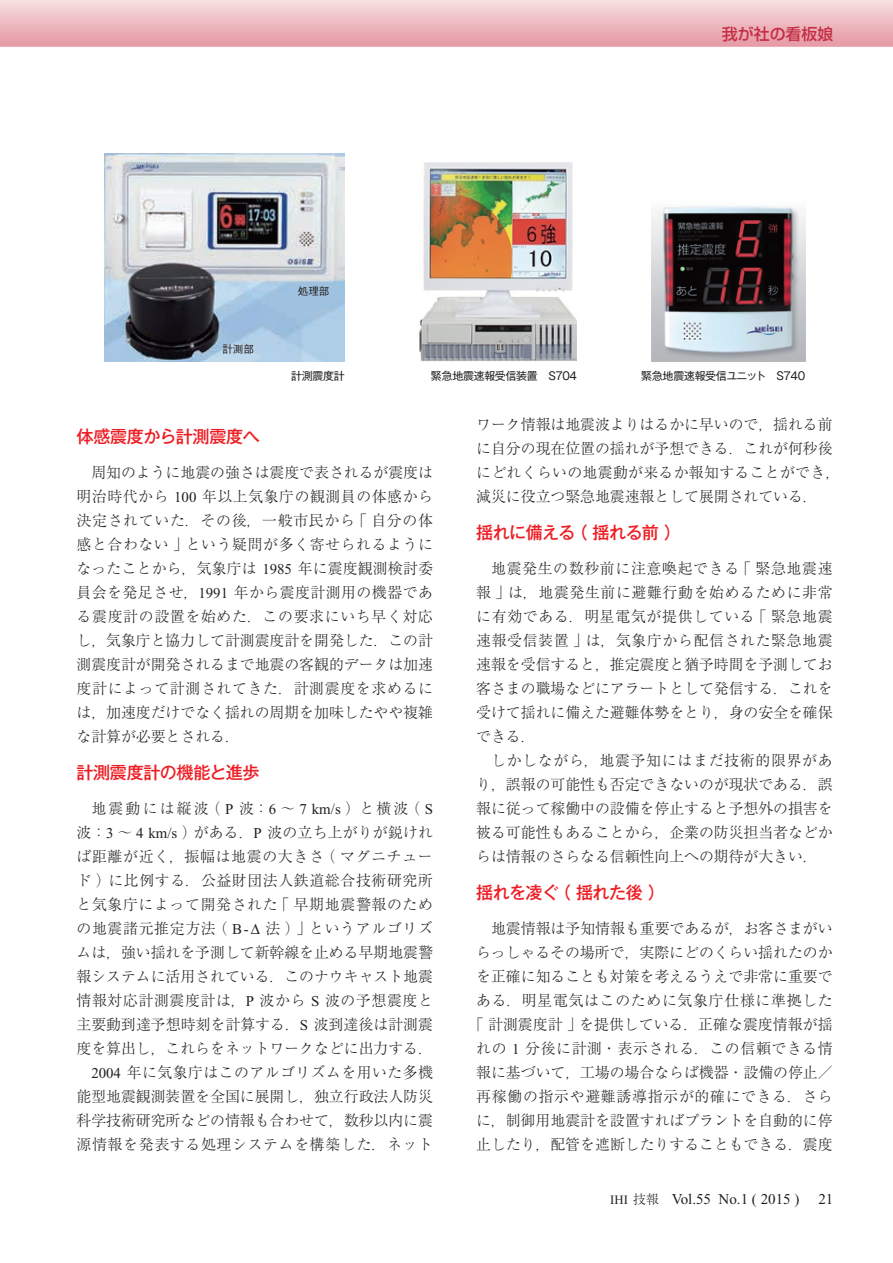
<style>
.page{position:relative;width:893px;height:1263px;background:#fff}
.page>*{position:absolute;margin:0;border:0;box-sizing:border-box;transform-origin:0 0}
.t1{font:500 17.25px "Gothic MB101 Pro";letter-spacing:-.025em;color:#ee1d23}
.t2{font:500 15.9px "Shin Go Pro";color:#c52f46}
.t3{font:300 15px/24px "Ryumin Pro";color:#231f20;text-align:justify}
.t4{font:15px "Times New Roman";color:#231f20}
.t5{font:10.95px "Gothic MB101 Pro";letter-spacing:-.03em;color:#231f20}
.t6{font:500 10.5px "Gothic BBB Pro";color:#231f20}
.s1{font-family:"Times New Roman";font-weight:400}
.s2{font-size:12.75px}
.s3{font-family:"Ryumin Pro";font-weight:300;font-size:12.75px}
</style>
<div class="page">
<svg style="left:0;top:0;width:893px;height:47px;background:#edbbc1"></svg>
<img style="left:105px;top:153px;width:240px;height:208px">
<img style="left:420px;top:162px;width:157px;height:199px">
<img style="left:652px;top:206px;width:153px;height:156px">
<p class="t2" style="left:722px;top:21px;width:113px">我が社の看板娘</p>
<p class="t6" style="left:222px;top:340px;width:33px">計測部</p>
<p class="t6" style="left:298px;top:282px;width:33px">処理部</p>
<p class="t5" style="left:291px;top:366px;width:55px">計測震度計</p>
<p class="t5" style="left:431px;top:366px;width:148px">緊急地震速報受信装置　S704</p>
<p class="t5" style="left:641px;top:366px;width:165px">緊急地震速報受信ユニット　S740</p>
<p class="t1" style="left:76px;top:422px;width:185px">体感震度から計測震度へ</p>
<p class="t3" style="left:77px;top:459px;width:358px;text-indent:15px">周知のように地震の強さは震度で表されるが震度は明治時代から <span class="s1">100</span> 年以上気象庁の観測員の体感から決定されていた．その後，一般市民から「自分の体感と合わない」という疑問が多く寄せられるようになったことから，気象庁は <span class="s1">1985</span> 年に震度観測検討委員会を発足させ，<span class="s1">1991</span> 年から震度計測用の機器である震度計の設置を始めた．この要求にいち早く対応し，気象庁と協力して計測震度計を開発した．この計測震度計が開発されるまで地震の客観的データは加速度計によって計測されてきた．計測震度を求めるには，加速度だけでなく揺れの周期を加味したやや複雑な計算が必要とされる．</p>
<p class="t1" style="left:76px;top:758px;width:185px">計測震度計の機能と進歩</p>
<p class="t3" style="left:77px;top:795px;width:358px;text-align:right">地震動には縦波（ <span class="s1">P</span> 波：<span class="s1">6</span> ～ <span class="s1">7 km/s</span> ）と横波（ <span class="s1">S</span>波：<span class="s1">3</span> ～ <span class="s1">4 km/s</span> ）がある．<span class="s1">P</span> 波の立ち上がりが鋭ければ距離が近く，振幅は地震の大きさ（マグニチュード）に比例する．公益財団法人鉄道総合技術研究所と気象庁によって開発された「早期地震警報のための地震諸元推定方法（ <span class="s1">B -</span> 法）」というアルゴリズムは，強い揺れを予測して新幹線を止める早期地震警報システムに活用されている．このナウキャスト地震情報対応計測震度計は，<span class="s1">P</span> 波から <span class="s1">S</span> 波の予想震度と主要動到達予想時刻を計算する．<span class="s1">S</span> 波到達後は計測震度を算出し，これらをネットワークなどに出力する．<br><span class="s1">2004</span> 年に気象庁はこのアルゴリズムを用いた多機能型地震観測装置を全国に展開し，独立行政法人防災科学技術研究所などの情報も合わせて，数秒以内に震源情報を発表する処理システムを構築した．ネット</p>
<p class="t3" style="left:476px;top:411px;width:365px;text-align:left">ワーク情報は地震波よりはるかに早いので，揺れる前に自分の現在位置の揺れが予想できる．これが何秒後にどれくらいの地震動が来るか報知することができ，減災に役立つ緊急地震速報として展開されている．</p>
<p class="t1" style="left:476px;top:518px;width:206px">揺れに備える（揺れる前）</p>
<p class="t3" style="left:476px;top:555px;width:358px;text-indent:15px">地震発生の数秒前に注意喚起できる「緊急地震速報」は，地震発生前に避難行動を始めるために非常に有効である．明星電気が提供している「緊急地震速報受信装置」は，気象庁から配信された緊急地震速報を受信すると，推定震度と猶予時間を予測してお客さまの職場などにアラートとして発信する．これを受けて揺れに備えた避難体勢をとり，身の安全を確保できる．</p>
<p class="t3" style="left:476px;top:747px;width:358px;text-indent:15px">しかしながら，地震予知にはまだ技術的限界があり，誤報の可能性も否定できないのが現状である．誤報に従って稼働中の設備を停止すると予想外の損害を被る可能性もあることから，企業の防災担当者などからは情報のさらなる信頼性向上への期待が大きい．</p>
<p class="t1" style="left:476px;top:878px;width:190px">揺れを凌ぐ（揺れた後）</p>
<p class="t3" style="left:469px;top:915px;width:365px;text-align:right">地震情報は予知情報も重要であるが，お客さまがい<br>らっしゃるその場所で，実際にどのくらい揺れたのかを正確に知ることも対策を考えるうえで非常に重要である．明星電気はこのために気象庁仕様に準拠した「計測震度計」を提供している．正確な震度情報が揺れの <span class="s1">1</span> 分後に計測・表示される．この信頼できる情報に基づいて，工場の場合ならば機器・設備の停止／再稼働の指示や避難誘導指示が的確にできる．さらに，制御用地震計を設置すればプラントを自動的に停止したり，配管を遮断したりすることもできる．震度</p>
<p class="t4" style="left:610px;top:1191px;width:191px"><span class="s2">IHI</span> <span class="s3">技報　</span>Vol.55 No.1 ( 2015 )</p>
<p class="t4" style="left:818px;top:1191px;width:16px">21</p>
</div>
